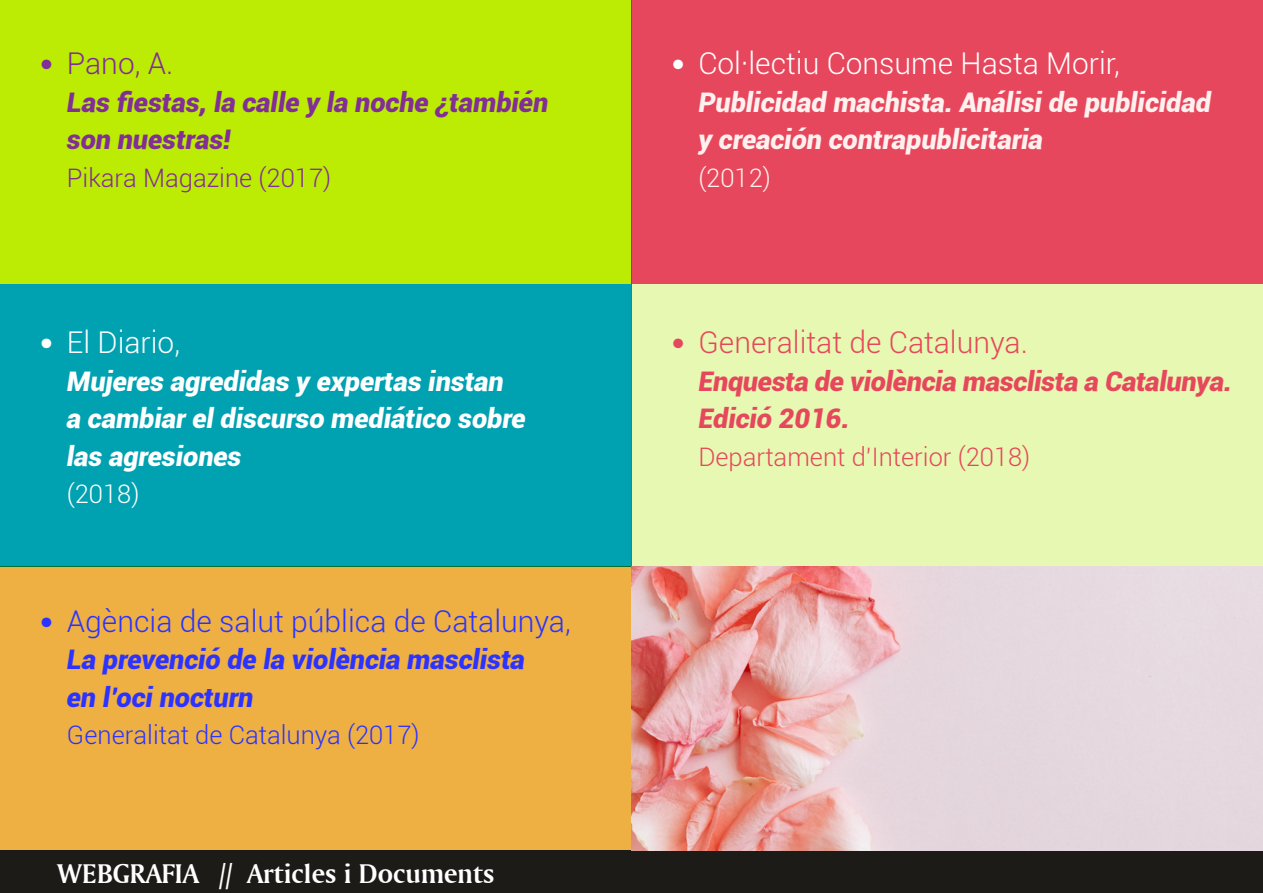
<style>
.page{position:relative;width:1263px;height:893px;background:#fff}
.page>*{position:absolute;margin:0;border:0;box-sizing:border-box;transform-origin:0 0}
.t1{font:300 30px "Roboto";color:#fff}
.t2{font:300 30px "Roboto";color:#2d33ff}
.t3{font:300 30px "Roboto";color:#e7475c}
.t4{font:300 30px "Roboto";color:#812e96}
.t5{font:28.5px "Amerigo BT Bold A";color:#fff}
.t6{font:italic 900 27px/37.5px "Roboto";color:#fff}
.t7{font:italic 900 27px/37.5px "Roboto";color:#fff1ef}
.t8{font:italic 900 27px/37.5px "Roboto";letter-spacing:-.01em;color:#e7475c}
.t9{font:italic 900 27px/37.5px "Roboto";color:#2d33ff}
.t10{font:italic 900 27px/37.5px "Roboto";color:#812e96}
.t11{font:300 25.5px "Roboto";color:#2d33ff}
.t12{font:300 25.5px "Roboto";color:#e7475c}
.t13{font:300 25.5px "Roboto";color:#812e96}
.t14{font:300 25.5px "Roboto";color:#fff1ef}
.t15{font:300 25.5px "Roboto";color:#fff}
.s1{font-family:"Helvetica Neue";font-weight:400;font-size:27px}
</style>
<div class="page">
<div style="left:0;top:850px;width:1263px;height:43px;background:#1c1b18"></div>
<div style="left:0;top:0;width:632px;height:284px;background:#bcec04"></div>
<div style="left:632px;top:0;width:631px;height:284px;background:#e7475c"></div>
<div style="left:0;top:284px;width:632px;height:282px;background:#00a1b1"></div>
<div style="left:632px;top:284px;width:631px;height:282px;background:#e6f8b1"></div>
<div style="left:0;top:566px;width:632px;height:284px;background:#eeb042"></div>
<img style="left:632px;top:566px;width:631px;height:284px">
<p class="t4" style="left:40px;top:43px;width:135px"><span class="s1">•</span> Pano, A.</p>
<p class="t10" style="left:67px;top:82px;width:483px">Las fiestas, la calle y la noche ¿también son nuestras!</p>
<p class="t13" style="left:67px;top:160px;width:266px">Pikara Magazine (2017)</p>
<p class="t1" style="left:40px;top:322px;width:142px"><span class="s1">•</span> El Diario,</p>
<p class="t6" style="left:67px;top:361px;width:460px">Mujeres agredidas y expertas instan<br>a cambiar el discurso mediático sobre las agresiones</p>
<p class="t15" style="left:67px;top:477px;width:74px">(2018)</p>
<p class="t2" style="left:40px;top:600px;width:532px"><span class="s1">•</span> Agència de salut pública de Catalunya,</p>
<p class="t9" style="left:67px;top:640px;width:460px">La prevenció de la violència masclista en l’oci nocturn</p>
<p class="t11" style="left:67px;top:718px;width:354px">Generalitat de Catalunya (2017)</p>
<p class="t5" style="left:57px;top:856px;width:439px">WEBGRAFIA // Articles i Documents</p>
<p class="t1" style="left:671px;top:43px;width:450px"><span class="s1">•</span> Col·lectiu Consume Hasta Morir,</p>
<p class="t7" style="left:698px;top:82px;width:514px">Publicidad machista. Análisi de publicidad y creación contrapublicitaria</p>
<p class="t14" style="left:698px;top:160px;width:74px">(2012)</p>
<p class="t3" style="left:671px;top:322px;width:358px"><span class="s1">•</span> Generalitat de Catalunya.</p>
<p class="t8" style="left:698px;top:361px;width:535px">Enquesta de violència masclista a Catalunya.<br>Edició 2016.</p>
<p class="t12" style="left:698px;top:439px;width:334px">Departament d’Interior (2018)</p>
</div>
